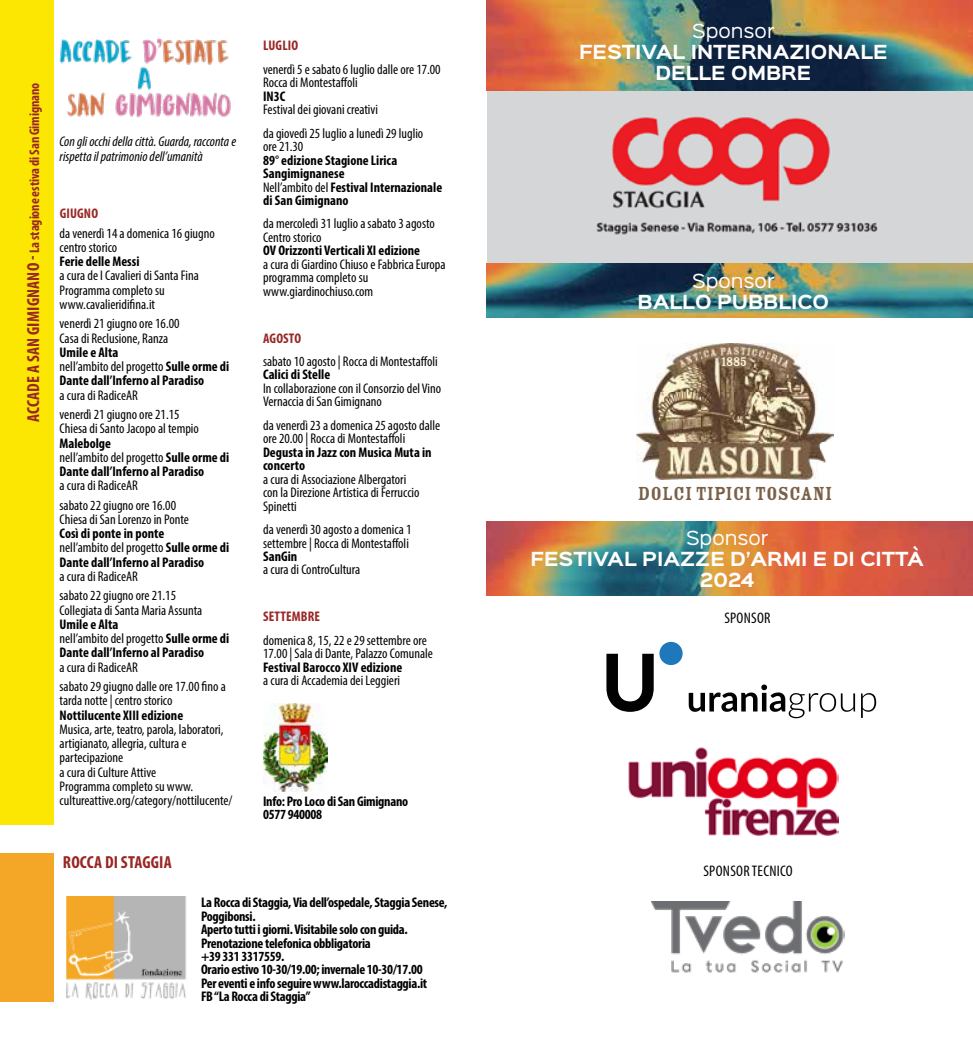
<style>
.page{position:relative;width:973px;height:1042px;background:#fff}
.page>*{position:absolute;margin:0;border:0;box-sizing:border-box;transform-origin:0 0}
.t1{font:20.65px "Rosewood Std Fill";color:#7a6047}
.t2{font:700 17.5px/21px "Sinkin Sans 700";color:#fff;text-align:center}
.t3{font:17.5px "Sinkin Sans 400";color:#fff}
.t4{font:700 condensed 17.5px "Myriad Pro";letter-spacing:.01em;color:#982725}
.t5{font:condensed 15.4px "Myriad Pro";letter-spacing:.02em;color:#000}
.t6{font:condensed 14px/13.5px "Myriad Pro";color:#000}
.t7{font:700 condensed 14px/14.3px "Myriad Pro";color:#000}
.t8{font:700 condensed 14px/13.5px "Myriad Pro";letter-spacing:-.02em;color:#000}
.t9{font:700 condensed 14px "Myriad Pro";letter-spacing:-.005em;color:#982725}
.t10{font:italic condensed 14px/14.3px "Myriad Pro";color:#000}
.t11{font:13.83px "Rosewood Std Fill";color:#faeecf}
.s1{font-size:17.5px}
.s2{font-weight:400}
</style>
<div class="page">
<img style="left:486px;top:521px;width:486px;height:75px">
<img style="left:628px;top:747px;width:210px;height:88px">
<svg style="left:606px;top:654px;width:47px;height:58px"></svg>
<svg style="left:688px;top:684px;width:166px;height:34px"></svg>
<svg style="left:861px;top:693px;width:15px;height:25px"></svg>
<div style="left:659px;top:642px;width:23px;height:23px;background:#1e78bb;border-radius:50%"></div>
<div style="left:487px;top:91px;width:485px;height:227px;background:#d5d6d8"></div>
<img style="left:596px;top:116px;width:282px;height:119px">
<img style="left:486px;top:0;width:486px;height:91px">
<img style="left:486px;top:264px;width:486px;height:54px">
<img style="left:636px;top:344px;width:197px;height:135px">
<img style="left:652px;top:902px;width:192px;height:71px">
<div style="left:0;top:853px;width:53px;height:149px;background:#f4a726"></div>
<div style="left:0;top:0;width:53px;height:824px;background:#fce703"></div>
<img style="left:66px;top:896px;width:121px;height:104px">
<img style="left:263px;top:703px;width:64px;height:88px">
<img style="left:53px;top:32px;width:178px;height:99px">
<p class="t9" style="left:26px;top:422px;width:341px;rotate:-90deg"><span class="s1">ACCADE A SAN GIMIGNANO -</span> La stagione estiva di San Gimignano</p>
<p class="t10" style="left:60px;top:134px;width:178px">Con gli occhi della città. Guarda, racconta e rispetta il patrimonio dell’umanità</p>
<p class="t9" style="left:60px;top:205px;width:40px">GIUGNO</p>
<p class="t6" style="left:60px;top:226px;width:157px;line-height:14.3px">da venerdì 14 a domenica 16 giugno centro storico</p>
<p class="t7" style="left:60px;top:254px;width:81px">Ferie delle Messi</p>
<p class="t6" style="left:60px;top:268px;width:141px;line-height:14.3px">a cura de I Cavalieri di Santa Fina<br>Programma completo su www.cavalieridifina.it</p>
<p class="t6" style="left:60px;top:316px;width:121px;line-height:14.3px">venerdì 21 giugno ore 16.00<br>Casa di Reclusione, Ranza</p>
<p class="t7" style="left:60px;top:345px;width:171px">Umile e Alta<br><span class="s2">nell’ambito del progetto</span> Sulle orme di<br>Dante dall’Inferno al Paradiso</p>
<p class="t6" style="left:60px;top:385px;width:121px;line-height:19.2px">a cura di RadiceAR<br>venerdì 21 giugno ore 21.15</p>
<p class="t6" style="left:60px;top:422px;width:141px">Chiesa di Santo Jacopo al tempio</p>
<p class="t7" style="left:60px;top:435px;width:171px">Malebolge<br><span class="s2">nell’ambito del progetto</span> Sulle orme di<br>Dante dall’Inferno al Paradiso</p>
<p class="t6" style="left:60px;top:476px;width:118px;line-height:19.2px">a cura di RadiceAR<br>sabato 22 giugno ore 16.00</p>
<p class="t6" style="left:60px;top:512px;width:131px">Chiesa di San Lorenzo in Ponte</p>
<p class="t7" style="left:60px;top:526px;width:171px">Così di ponte in ponte<br><span class="s2">nell’ambito del progetto</span> Sulle orme di<br>Dante dall’Inferno al Paradiso</p>
<p class="t6" style="left:60px;top:566px;width:118px;line-height:19.2px">a cura di RadiceAR<br>sabato 22 giugno ore 21.15</p>
<p class="t6" style="left:60px;top:603px;width:144px">Collegiata di Santa Maria Assunta</p>
<p class="t7" style="left:60px;top:617px;width:171px">Umile e Alta<br><span class="s2">nell’ambito del progetto</span> Sulle orme di<br>Dante dall’Inferno al Paradiso</p>
<p class="t6" style="left:60px;top:657px;width:168px;line-height:19.2px">a cura di RadiceAR<br>sabato 29 giugno dalle ore 17.00 fino a</p>
<p class="t6" style="left:60px;top:694px;width:114px">tarda notte | centro storico</p>
<p class="t7" style="left:60px;top:707px;width:125px">Nottilucente XIII edizione</p>
<p class="t6" style="left:60px;top:722px;width:174px;line-height:14.3px">Musica, arte, teatro, parola, laboratori, artigianato, allegria, cultura e partecipazione<br>a cura di Culture Attive<br>Programma completo su www. cultureattive.org/category/nottilucente/</p>
<p class="t4" style="left:63px;top:851px;width:110px">ROCCA DI STAGGIA</p>
<p class="t9" style="left:263px;top:37px;width:36px">LUGLIO</p>
<p class="t6" style="left:263px;top:62px;width:179px">venerdì 5 e sabato 6 luglio dalle ore 17.00<br>Rocca di Montestaffoli</p>
<p class="t7" style="left:263px;top:89px;width:24px">IN3C</p>
<p class="t6" style="left:263px;top:98px;width:162px;line-height:23.4px">Festival dei giovani creativi<br>da giovedì 25 luglio a lunedì 29 luglio</p>
<p class="t6" style="left:263px;top:140px;width:42px">ore 21.30</p>
<p class="t7" style="left:263px;top:153px;width:180px;line-height:13.5px">89° edizione Stagione Lirica<br>Sangimignanese<br><span class="s2">Nell’ambito del</span> Festival Internazionale di San Gimignano</p>
<p class="t6" style="left:263px;top:217px;width:173px">da mercoledì 31 luglio a sabato 3 agosto<br>Centro storico</p>
<p class="t7" style="left:263px;top:243px;width:158px">OV Orizzonti Verticali XI edizione</p>
<p class="t6" style="left:263px;top:257px;width:184px">a cura di Giardino Chiuso e Fabbrica Europa programma completo su www.giardinochiuso.com</p>
<p class="t9" style="left:263px;top:329px;width:39px">AGOSTO</p>
<p class="t6" style="left:263px;top:354px;width:176px">sabato 10 agosto | Rocca di Montestaffoli</p>
<p class="t7" style="left:263px;top:367px;width:69px">Calici di Stelle</p>
<p class="t6" style="left:263px;top:381px;width:179px">In collaborazione con il Consorzio del Vino<br>Vernaccia di San Gimignano</p>
<p class="t6" style="left:263px;top:418px;width:179px">da venerdì 23 a domenica 25 agosto dalle ore 20.00 | Rocca di Montestaffoli</p>
<p class="t7" style="left:263px;top:445px;width:170px;line-height:13.5px">Degusta in Jazz con Musica Muta in concerto</p>
<p class="t6" style="left:263px;top:472px;width:158px">a cura di Associazione Albergatori con la Direzione Artistica di Ferruccio<br>Spinetti</p>
<p class="t6" style="left:263px;top:522px;width:150px">da venerdì 30 agosto a domenica 1 settembre | Rocca di Montestaffoli</p>
<p class="t7" style="left:263px;top:549px;width:36px">SanGin</p>
<p class="t6" style="left:263px;top:563px;width:99px">a cura di ControCultura</p>
<p class="t9" style="left:263px;top:608px;width:58px">SETTEMBRE</p>
<p class="t6" style="left:263px;top:633px;width:171px">domenica 8, 15, 22 e 29 settembre ore<br>17.00 | Sala di Dante, Palazzo Comunale</p>
<p class="t7" style="left:263px;top:659px;width:141px">Festival Barocco XIV edizione</p>
<p class="t6" style="left:263px;top:673px;width:138px">a cura di Accademia dei Leggieri</p>
<p class="t8" style="left:263px;top:794px;width:147px">Info: Pro Loco di San Gimignano<br>0577 940008</p>
<p class="t8" style="left:201px;top:895px;width:248px">La Rocca di Staggia, Via dell’ospedale, Staggia Senese, Poggibonsi.<br>Aperto tutti i giorni. Visitabile solo con guida.<br>Prenotazione telefonica obbligatoria<br>+39 331 3317559.<br>Orario estivo 10-30/19.00; invernale 10-30/17.00<br>Per eventi e info seguire www.laroccadistaggia.it<br>FB “La Rocca di Staggia”</p>
<p class="t3" style="left:692px;top:16px;width:84px">SPONSOR</p>
<p class="t2" style="left:579px;top:43px;width:310px">FESTIVAL INTERNAZIONALE<br>DELLE OMBRE</p>
<p class="t3" style="left:692px;top:266px;width:84px">SPONSOR</p>
<p class="t2" style="left:637px;top:293px;width:193px">BALLO PUBBLICO</p>
<p class="t11" style="left:721px;top:354px;width:27px">1885</p>
<h1 class="t1" style="left:637px;top:482px;width:196px">DOLCI TIPICI TOSCANI</h1>
<p class="t3" style="left:686px;top:523px;width:84px">SPONSOR</p>
<p class="t2" style="left:530px;top:549px;width:395px">FESTIVAL PIAZZE D’ARMI E DI CITTÀ<br>2024</p>
<p class="t5" style="left:724px;top:608px;width:48px">SPONSOR</p>
<p class="t5" style="left:703px;top:862px;width:91px">SPONSOR TECNICO</p>
</div>
